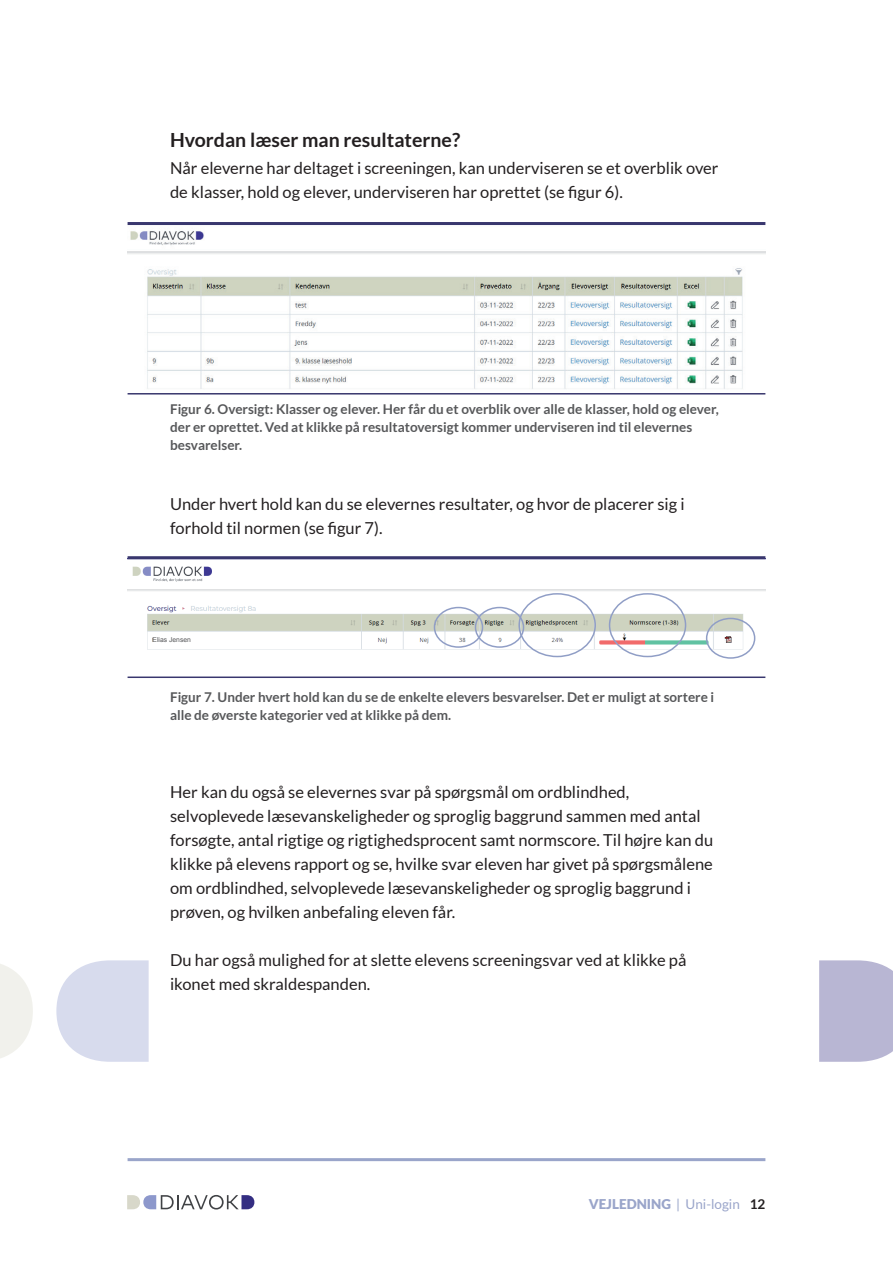
<style>
.page{position:relative;width:893px;height:1263px;background:#fff}
.page>*{position:absolute;margin:0;border:0;box-sizing:border-box;transform-origin:0 0}
.t1{font:700 19.5px "Lato";color:#231f20}
.t2{font:16.5px/24px "Lato";color:#231f20}
.t3{font:700 13.5px/18px "Lato";color:#57585a}
.t4{font:900 13.5px "Lato";color:#9aa5ca}
.t5{font:6.75px "Arial";color:#57585a}
.s1{font-weight:400}
.s2{font-weight:700;color:#231f20}
</style>
<div class="page">
<svg style="left:56px;top:960px;width:93px;height:102px;background:#dbdfef"></svg>
<svg style="left:0;top:964px;width:33px;height:94px"></svg>
<div style="left:819px;top:960px;width:74px;height:102px;background:#b8b6d3"></div>
<hr style="left:128px;top:1158px;width:637px;height:3px;background:#9aa5ca">
<svg style="left:127px;top:1195px;width:127px;height:14px"></svg>
<img style="left:147px;top:594px;width:609px;height:56px">
<img style="left:128px;top:559px;width:637px;height:35px">
<img style="left:128px;top:230px;width:637px;height:159px">
<div style="left:434px;top:607px;width:49px;height:41px;border:2px solid #909ec6;border-radius:50%"></div>
<div style="left:475px;top:607px;width:49px;height:41px;border:2px solid #909ec6;border-radius:50%"></div>
<div style="left:706px;top:618px;width:49px;height:41px;border:2px solid #909ec6;border-radius:50%"></div>
<div style="left:518px;top:593px;width:78px;height:64px;border:2px solid #909ec6;border-radius:50%"></div>
<div style="left:609px;top:593px;width:77px;height:64px;border:2px solid #909ec6;border-radius:50%"></div>
<hr style="left:128px;top:222px;width:637px;height:3px;background:#39376e">
<hr style="left:128px;top:556px;width:637px;height:3px;background:#39376e">
<hr style="left:128px;top:676px;width:637px;height:2px;background:#39376e">
<hr style="left:128px;top:393px;width:637px;height:1px;background:#39376e">
<div style="left:615px;top:230px;width:140px;height:17px;background:#fff"></div>
<div style="left:668px;top:566px;width:108px;height:17px;background:#fff"></div>
<div style="left:153px;top:637px;width:77px;height:9px;background:#fff"></div>
<p class="t1" style="left:170px;top:129px;width:292px">Hvordan læser man resultaterne?</p>
<p class="t2" style="left:170px;top:156px;width:550px">Når eleverne har deltaget i screeningen, kan underviseren se et overblik over de klasser, hold og elever, underviseren har oprettet (se figur 6).</p>
<p class="t3" style="left:170px;top:400px;width:550px">Figur 6. Oversigt: Klasser og elever. Her får du et overblik over alle de klasser, hold og elever, der er oprettet. Ved at klikke på resultatoversigt kommer underviseren ind til elevernes besvarelser.</p>
<p class="t2" style="left:170px;top:492px;width:516px">Under hvert hold kan du se elevernes resultater, og hvor de placerer sig i forhold til normen (se figur 7).</p>
<p class="t5" style="left:153px;top:635px;width:40px">Elias Jensen</p>
<p class="t3" style="left:170px;top:688px;width:546px">Figur 7. Under hvert hold kan du se de enkelte elevers besvarelser. Det er muligt at sortere i alle de øverste kategorier ved at klikke på dem.</p>
<p class="t2" style="left:170px;top:780px;width:545px">Her kan du også se elevernes svar på spørgsmål om ordblindhed, selvoplevede læsevanskeligheder og sproglig baggrund sammen med antal forsøgte, antal rigtige og rigtighedsprocent samt normscore. Til højre kan du klikke på elevens rapport og se, hvilke svar eleven har givet på spørgsmålene om ordblindhed, selvoplevede læsevanskeligheder og sproglig baggrund i prøven, og hvilken anbefaling eleven får.</p>
<p class="t2" style="left:170px;top:948px;width:518px">Du har også mulighed for at slette elevens screeningsvar ved at klikke på ikonet med skraldespanden.</p>
<p class="t4" style="left:589px;top:1196px;width:178px">VEJLEDNING <span class="s1">| Uni-login</span> <span class="s2">12</span></p>
</div>
